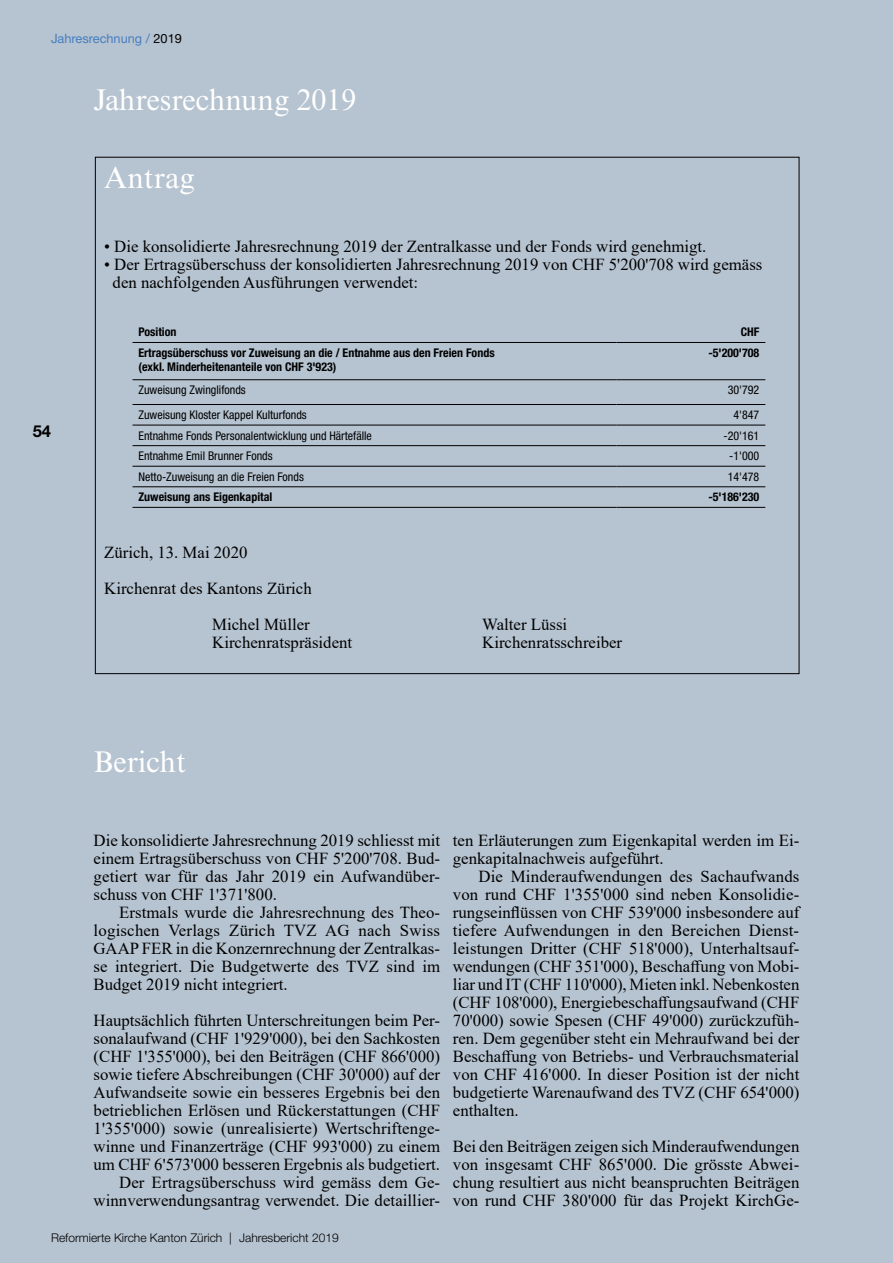
<style>
.page{position:relative;width:893px;height:1263px;background:#b6c3d0}
.page>*{position:absolute;margin:0;border:0;box-sizing:border-box;transform-origin:0 0}
.t1{font:30px "Times NRMT Pro";color:#fff}
.t2{font:16.8px/18px "Times New Roman";color:#000;text-align:justify}
.t3{font:700 16.5px "Helvetica Neue LT Pro";color:#000}
.t4{font:12.75px "Helvetica Neue LT Pro";color:#477fc1}
.t5{font:condensed 12px "Helvetica Neue LT Pro";color:#000}
.t6{font:700 condensed 12px/14.4px "Helvetica Neue LT Pro";color:#000}
.t7{font:300 12px "Helvetica Neue LT Pro";color:#000}
.s1{color:#000}
</style>
<div class="page">
<hr style="left:133px;top:342px;width:483px;height:1px;background:#000">
<hr style="left:616px;top:342px;width:149px;height:1px;background:#000">
<hr style="left:133px;top:379px;width:483px;height:1px;background:#000">
<hr style="left:616px;top:379px;width:149px;height:1px;background:#000">
<hr style="left:133px;top:404px;width:483px;height:1px;background:#000">
<hr style="left:616px;top:404px;width:149px;height:1px;background:#000">
<hr style="left:133px;top:425px;width:483px;height:1px;background:#000">
<hr style="left:616px;top:425px;width:149px;height:1px;background:#000">
<hr style="left:133px;top:445px;width:483px;height:1px;background:#000">
<hr style="left:616px;top:445px;width:149px;height:1px;background:#000">
<hr style="left:133px;top:466px;width:483px;height:1px;background:#000">
<hr style="left:616px;top:466px;width:149px;height:1px;background:#000">
<hr style="left:133px;top:486px;width:483px;height:1px;background:#000">
<hr style="left:616px;top:486px;width:149px;height:1px;background:#000">
<hr style="left:133px;top:507px;width:483px;height:1px;background:#000">
<hr style="left:616px;top:507px;width:149px;height:1px;background:#000">
<p class="t4" style="left:51px;top:31px;width:132px">Jahresrechnung / <span class="s1">2019</span></p>
<h1 class="t1" style="left:94px;top:81px;width:264px">Jahresrechnung 2019</h1>
<h1 class="t1" style="left:104px;top:159px;width:92px">Antrag</h1>
<p class="t3" style="left:33px;top:421px;width:20px">54</p>
<p class="t2" style="left:104px;top:237px;width:604px">• Die konsolidierte Jahresrechnung 2019 der Zentralkasse und der Fonds wird genehmigt.</p>
<p class="t2" style="left:113px;top:255px;width:651px;text-indent:-8px">• Der Ertragsüberschuss der konsolidierten Jahresrechnung 2019 von CHF 5'200'708 wird gemäss den nachfolgenden Ausführungen verwendet:</p>
<p class="t6" style="left:139px;top:325px;width:40px">Position</p>
<p class="t6" style="left:741px;top:325px;width:20px">CHF</p>
<p class="t6" style="left:139px;top:346px;width:358px">Ertragsüberschuss vor Zuweisung an die / Entnahme aus den Freien Fonds (exkl. Minderheitenanteile von CHF 3'923)</p>
<p class="t6" style="left:708px;top:346px;width:52px">-5'200'708</p>
<p class="t5" style="left:139px;top:383px;width:109px">Zuweisung Zwinglifonds</p>
<p class="t5" style="left:728px;top:383px;width:33px">30'792</p>
<p class="t5" style="left:139px;top:408px;width:170px">Zuweisung Kloster Kappel Kulturfonds</p>
<p class="t5" style="left:733px;top:408px;width:27px">4'847</p>
<p class="t5" style="left:139px;top:428px;width:235px">Entnahme Fonds Personalentwicklung und Härtefälle</p>
<p class="t5" style="left:723px;top:428px;width:37px">-20'161</p>
<p class="t5" style="left:139px;top:449px;width:136px">Entnahme Emil Brunner Fonds</p>
<p class="t5" style="left:729px;top:449px;width:32px">-1'000</p>
<p class="t5" style="left:139px;top:469px;width:167px">Netto-Zuweisung an die Freien Fonds</p>
<p class="t5" style="left:728px;top:469px;width:33px">14'478</p>
<p class="t6" style="left:139px;top:490px;width:135px">Zuweisung ans Eigenkapital</p>
<p class="t6" style="left:708px;top:490px;width:52px">-5'186'230</p>
<p class="t2" style="left:104px;top:543px;width:145px">Zürich, 13. Mai 2020</p>
<p class="t2" style="left:104px;top:579px;width:209px">Kirchenrat des Kantons Zürich</p>
<p class="t2" style="left:212px;top:615px;width:99px">Michel Müller</p>
<p class="t2" style="left:482px;top:615px;width:86px">Walter Lüssi</p>
<p class="t2" style="left:212px;top:633px;width:141px">Kirchenratspräsident</p>
<p class="t2" style="left:482px;top:633px;width:141px">Kirchenratsschreiber</p>
<h1 class="t1" style="left:94px;top:744px;width:94px">Bericht</h1>
<p class="t2" style="left:94px;top:831px;width:348px">Die konsolidierte Jahresrechnung 2019 schliesst mit einem Ertragsüberschuss von CHF 5'200'708. Bud&shy;getiert war für das Jahr 2019 ein Aufwandüber&shy;schuss von CHF 1'371'800.</p>
<p class="t2" style="left:94px;top:903px;width:348px;text-indent:26px">Erstmals wurde die Jahresrechnung des Theo&shy;logischen Verlags Zürich TVZ AG nach Swiss GAAP FER in die Konzernrechnung der Zentralkas&shy;se integriert. Die Budgetwerte des TVZ sind im Budget 2019 nicht integriert.</p>
<p class="t2" style="left:94px;top:1011px;width:348px;text-align:right">Hauptsächlich führten Unterschreitungen beim Per&shy;sonalaufwand (CHF 1'929'000), bei den Sachkosten (CHF 1'355'000), bei den Beiträgen (CHF 866'000) sowie tiefere Abschreibungen (CHF 30'000) auf der Aufwandseite sowie ein besseres Ergebnis bei den betrieblichen Erlösen und Rückerstattungen (CHF 1'355'000) sowie (unrealisierte) Wertschriftenge&shy;winne und Finanzerträge (CHF 993'000) zu einem um CHF 6'573'000 besseren Ergebnis als budgetiert.<br>Der Ertragsüberschuss wird gemäss dem Ge&shy;winnverwendungsantrag verwendet. Die detaillier-</p>
<p class="t2" style="left:453px;top:831px;width:348px">ten Erläuterungen zum Eigenkapital werden im Ei&shy;genkapitalnachweis aufgeführt.</p>
<p class="t2" style="left:453px;top:867px;width:348px;text-indent:26px">Die Minderaufwendungen des Sachaufwands von rund CHF 1'355'000 sind neben Konsolidie&shy;rungseinflüssen von CHF 539'000 insbesondere auf tiefere Aufwendungen in den Bereichen Dienst&shy;leistungen Dritter (CHF 518'000), Unterhaltsauf&shy;wendungen (CHF 351'000), Beschaffung von Mobi&shy;liar und IT (CHF 110'000), Mieten inkl. Nebenkosten (CHF 108'000), Energiebeschaffungsaufwand (CHF 70'000) sowie Spesen (CHF 49'000) zurückzufüh&shy;ren. Dem gegenüber steht ein Mehraufwand bei der Beschaffung von Betriebs- und Verbrauchsmaterial von CHF 416'000. In dieser Position ist der nicht budgetierte Warenaufwand des TVZ (CHF 654'000) enthalten.</p>
<p class="t2" style="left:453px;top:1137px;width:348px">Bei den Beiträgen zeigen sich Minderaufwendungen von insgesamt CHF 865'000. Die grösste Abwei&shy;chung resultiert aus nicht beanspruchten Beiträgen von rund CHF 380'000 für das Projekt KirchGe-</p>
<p class="t7" style="left:51px;top:1230px;width:289px">Reformierte Kirche Kanton Zürich | Jahresbericht 2019</p>
</div>
